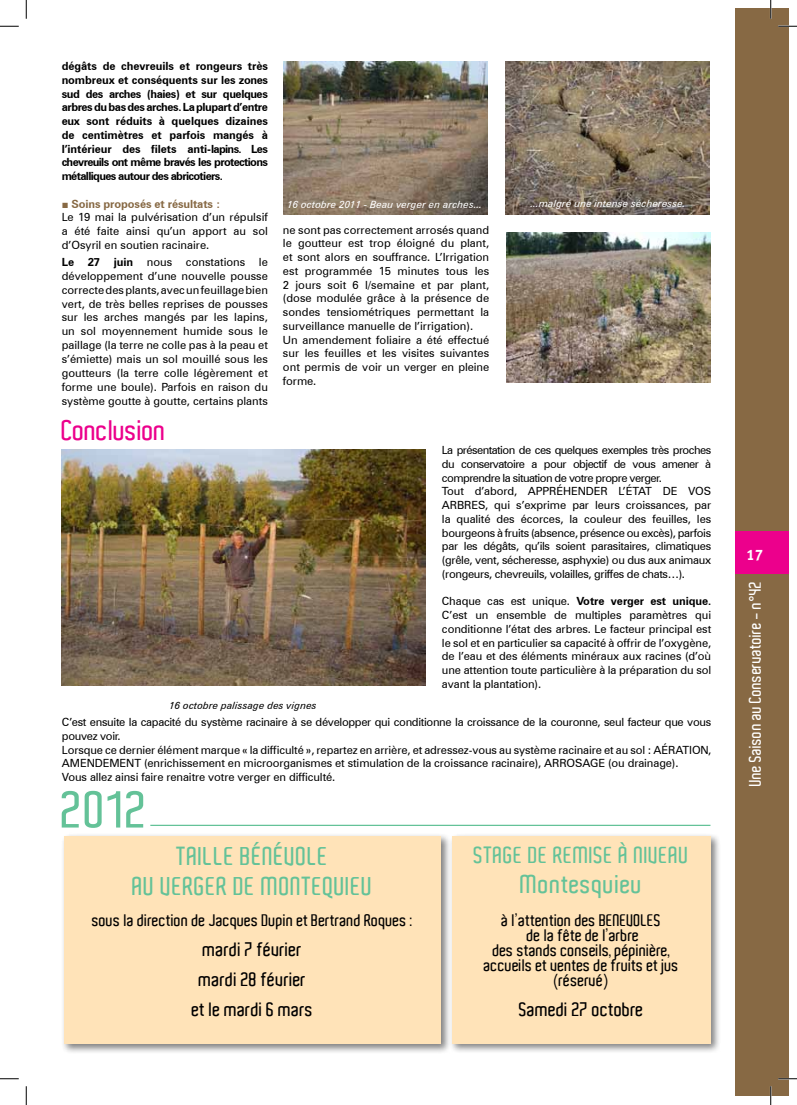
<style>
.page{position:relative;width:797px;height:1105px;background:#fff}
.page>*{position:absolute;margin:0;border:0;box-sizing:border-box;transform-origin:0 0}
.t1{font:600 50px "Aldo";color:#64c298}
.t2{font:600 27.5px "Aldo";letter-spacing:-.01em;color:#ec008c}
.t3{font:600 25px/30px "Aldo";letter-spacing:.02em;color:#64c298;text-align:center}
.t4{font:600 22.5px "Aldo";letter-spacing:.02em;color:#64c298}
.t5{font:600 18.75px/30px "Aldo";color:#000;text-align:center}
.t6{font:600 16.25px/15px "Aldo";color:#000;text-align:center}
.t7{font:600 16.25px "Aldo";color:#fff}
.t8{font:15px "Meta Bold CELF Roman";color:#fff}
.t9{font:11.25px/13.8px "Zurich BT";letter-spacing:-.01em;color:#000}
.t10{font:11.25px/13.8px "Zurich BT";letter-spacing:-.03em;color:#000}
.t11{font:700 11.25px/13.8px "Zurich BT";letter-spacing:-.06em;color:#000;text-align:justify}
.t12{font:italic 10px "Zurich BT";color:#fff}
.t13{font:italic 10px "Zurich BT";color:#000}
.s1{font-family:"Arial";color:#876944}
.s2{font-weight:700;color:#876944}
.s3{font-weight:700}
</style>
<div class="page">
<div style="left:735px;top:9px;width:53px;height:1087px;background:#876944"></div>
<div style="left:735px;top:531px;width:53px;height:43px;background:#ec008c"></div>
<img style="left:62px;top:449px;width:363px;height:236px">
<img style="left:506px;top:232px;width:204px;height:151px">
<img style="left:283px;top:62px;width:205px;height:152px">
<img style="left:505px;top:61px;width:204px;height:153px">
<div style="left:61px;top:833px;width:390px;height:221px;background:#000;opacity:.5"></div>
<div style="left:64px;top:836px;width:377px;height:208px;background:#ffe3b8"></div>
<div style="left:449px;top:833px;width:272px;height:221px;background:#000;opacity:.5"></div>
<div style="left:452px;top:836px;width:258px;height:207px;background:#ffe3b8"></div>
<hr style="left:150px;top:825px;width:560px;height:1px;background:#64c298">
<svg style="left:0;top:25px;width:19px;height:2px"></svg>
<svg style="left:778px;top:25px;width:19px;height:2px"></svg>
<svg style="left:0;top:1078px;width:19px;height:1px"></svg>
<svg style="left:778px;top:1078px;width:19px;height:1px"></svg>
<svg style="left:25px;top:0;width:2px;height:19px"></svg>
<svg style="left:25px;top:1086px;width:2px;height:19px"></svg>
<svg style="left:770px;top:0;width:1px;height:19px"></svg>
<svg style="left:770px;top:1086px;width:1px;height:19px"></svg>
<p class="t11" style="left:62px;top:59px;width:208px">dégâts de chevreuils et rongeurs très nombreux et conséquents sur les zones sud des arches (haies) et sur quelques arbres du bas des arches. La plupart d’entre eux sont réduits à quelques dizaines de centimètres et parfois mangés à l’intérieur des filets anti-lapins. Les chevreuils ont même bravés les protections métalliques autour des abricotiers.</p>
<p class="t9" style="left:62px;top:197px;width:208px"><span class="s1">■</span> <span class="s2">Soins proposés et résultats :<br></span>Le 19 mai la pulvérisation d’un répulsif a été faite ainsi qu’un apport au sol d’Osyril en soutien racinaire.</p>
<p class="t9" style="left:62px;top:255px;width:208px;text-align:justify"><span class="s3">Le 27 juin</span> nous constations le développement d’une nouvelle pousse correcte des plants, avec un feuillage bien vert, de très belles reprises de pousses sur les arches mangés par les lapins, un sol moyennement humide sous le paillage (la terre ne colle pas à la peau et s’émiette) mais un sol mouillé sous les goutteurs (la terre colle légèrement et forme une boule). Parfois en raison du système goutte à goutte, certains plants</p>
<h2 class="t2" style="left:62px;top:415px;width:106px">Conclusion</h2>
<p class="t12" style="left:287px;top:198px;width:196px">16 octobre 2011 - Beau verger en arches...</p>
<p class="t12" style="left:530px;top:197px;width:156px">...malgré une intense sécheresse.</p>
<p class="t9" style="left:283px;top:223px;width:208px">ne sont pas correctement arrosés quand le goutteur est trop éloigné du plant, et sont alors en souffrance. L’Irrigation est programmée 15 minutes tous les 2 jours soit 6 l/semaine et par plant, (dose modulée grâce à la présence de sondes tensiométriques permettant la surveillance manuelle de l’irrigation).<br>Un amendement foliaire a été effectué sur les feuilles et les visites suivantes ont permis de voir un verger en pleine forme.</p>
<p class="t10" style="left:442px;top:443px;width:271px">La présentation de ces quelques exemples très proches du conservatoire a pour objectif de vous amener à comprendre la situation de votre propre verger.<br>Tout d’abord, APPRÉHENDER L’ÉTAT DE VOS ARBRES, qui s’exprime par leurs croissances, par la qualité des écorces, la couleur des feuilles, les bourgeons à fruits (absence, présence ou excès), parfois par les dégâts, qu’ils soient parasitaires, climatiques (grêle, vent, sécheresse, asphyxie) ou dus aux animaux (rongeurs, chevreuils, volailles, griffes de chats…).</p>
<p class="t9" style="left:442px;top:594px;width:271px;text-align:justify">Chaque cas est unique. <span class="s3">Votre verger est unique.<br></span>C’est un ensemble de multiples paramètres qui conditionne l’état des arbres. Le facteur principal est le sol et en particulier sa capacité à offrir de l’oxygène, de l’eau et des éléments minéraux aux racines (d’où une attention toute particulière à la préparation du sol avant la plantation).</p>
<p class="t9" style="left:62px;top:715px;width:651px">C’est ensuite la capacité du système racinaire à se développer qui conditionne la croissance de la couronne, seul facteur que vous pouvez voir.<br>Lorsque ce dernier élément marque « la difficulté », repartez en arrière, et adressez-vous au système racinaire et au sol : AÉRATION, AMENDEMENT (enrichissement en microorganismes et stimulation de la croissance racinaire), ARROSAGE (ou drainage).<br>Vous allez ainsi faire renaitre votre verger en difficulté.</p>
<p class="t13" style="left:169px;top:699px;width:149px">16 octobre palissage des vignes</p>
<h1 class="t1" style="left:62px;top:782px;width:88px">2012</h1>
<h3 class="t3" style="left:132px;top:841px;width:242px">TAILLE BÉNÉVOLE<br>AU VERGER DE MONTEQUIEU</h3>
<h3 class="t6" style="left:92px;top:913px;width:322px">sous la direction de Jacques Dupin et Bertrand Roques :</h3>
<h3 class="t5" style="left:192px;top:935px;width:123px">mardi 7 février mardi 28 février et le mardi 6 mars</h3>
<h3 class="t4" style="left:474px;top:842px;width:217px">STAGE DE REMISE À NIVEAU</h3>
<h3 class="t3" style="left:520px;top:869px;width:123px">Montesquieu</h3>
<h3 class="t6" style="left:484px;top:913px;width:197px">à l’attention des BENEVOLES<br>de la fête de l’arbre<br>des stands conseils, pépinière, accueils et ventes de fruits et jus (réservé)</h3>
<h3 class="t5" style="left:519px;top:995px;width:126px">Samedi 27 octobre</h3>
<h3 class="t8" style="left:746px;top:545px;width:18px">17</h3>
<h3 class="t7" style="left:745px;top:786px;width:207px;rotate:-90deg">Une Saison au Conservatoire - n°42</h3>
</div>
